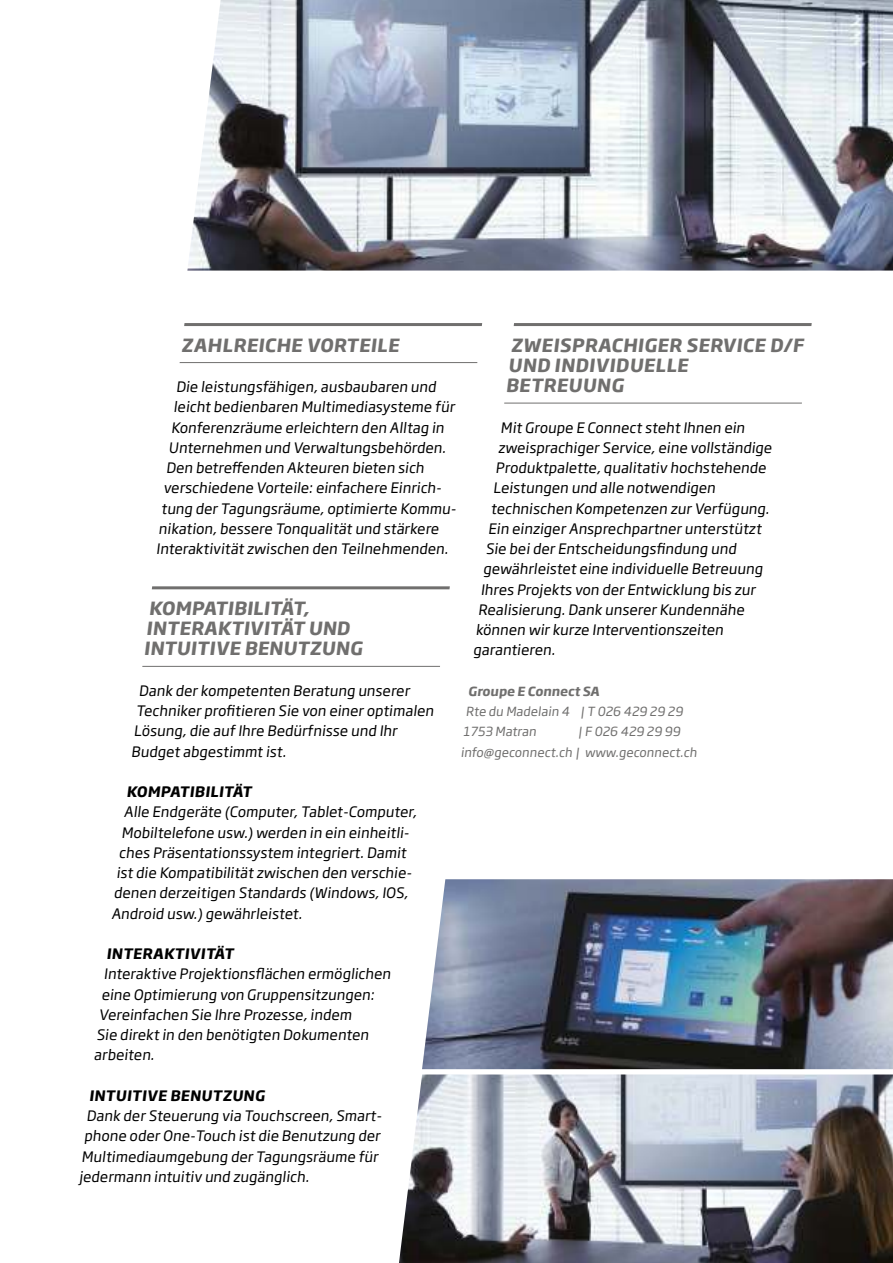
<style>
.page{position:relative;width:893px;height:1263px;background:#fff}
.page>*{position:absolute;margin:0;border:0;box-sizing:border-box;transform-origin:0 0}
.t1{font:700 18px/20.2px "Soho Gothic Pro";color:#706f6e}
.t2{font:14.25px "Soho Gothic Pro";color:#000}
.t3{font:700 14.25px "Soho Gothic Pro";color:#000}
.t4{font:12.45px/20.2px "Soho Gothic Pro";color:#706f6e}
.t5{font:700 12.45px "Soho Gothic Pro";color:#706f6e}
</style>
<div class="page">
<img style="left:422px;top:879px;width:471px;height:190px">
<img style="left:187px;top:0;width:706px;height:271px">
<img style="left:399px;top:1074px;width:494px;height:189px">
<hr style="left:184px;top:323px;width:298px;height:3px;background:#706f6e">
<hr style="left:180px;top:362px;width:297px;height:1px;background:#706f6e">
<hr style="left:152px;top:586px;width:298px;height:3px;background:#706f6e">
<hr style="left:142px;top:666px;width:298px;height:1px;background:#706f6e">
<hr style="left:514px;top:323px;width:297px;height:3px;background:#706f6e">
<hr style="left:504px;top:403px;width:298px;height:1px;background:#706f6e">
<p class="t1" style="left:181px;top:335px;width:222px">ZAHLREICHE VORTEILE</p>
<p class="t2" style="left:176px;top:381px;width:263px">Die leistungsfähigen, ausbaubaren und</p>
<p class="t2" style="left:174px;top:401px;width:284px">leicht bedienbaren Multimediasysteme für</p>
<p class="t2" style="left:171px;top:421px;width:276px">Konferenzräume erleichtern den Alltag in</p>
<p class="t2" style="left:169px;top:442px;width:280px">Unternehmen und Verwaltungsbehörden.</p>
<p class="t2" style="left:166px;top:462px;width:261px">Den betreffenden Akteuren bieten sich</p>
<p class="t2" style="left:164px;top:482px;width:281px">verschiedene Vorteile: einfachere Einrich-</p>
<p class="t2" style="left:161px;top:502px;width:298px">tung der Tagungsräume, optimierte Kommu-</p>
<p class="t2" style="left:159px;top:523px;width:284px">nikation, bessere Tonqualität und stärkere</p>
<p class="t2" style="left:156px;top:543px;width:295px">Interaktivität zwischen den Teilnehmenden.</p>
<p class="t1" style="left:506px;top:335px;width:302px">ZWEISPRACHIGER SERVICE D/F<br>UND INDIVIDUELLE<br>BETREUUNG</p>
<p class="t2" style="left:501px;top:421px;width:247px">Mit Groupe E Connect steht Ihnen ein</p>
<p class="t2" style="left:498px;top:442px;width:277px">zweisprachiger Service, eine vollständige</p>
<p class="t2" style="left:496px;top:462px;width:274px">Produktpalette, qualitativ hochstehende</p>
<p class="t2" style="left:493px;top:482px;width:225px">Leistungen und alle notwendigen</p>
<p class="t2" style="left:491px;top:502px;width:282px">technischen Kompetenzen zur Verfügung.</p>
<p class="t2" style="left:488px;top:523px;width:277px">Ein einziger Ansprechpartner unter stützt</p>
<p class="t2" style="left:486px;top:543px;width:254px">Sie bei der Entscheidungsfindung und</p>
<p class="t2" style="left:483px;top:563px;width:283px">gewährleistet eine individuelle Betreuung</p>
<p class="t2" style="left:481px;top:583px;width:278px">Ihres Projekts von der Entwicklung bis zur</p>
<p class="t2" style="left:478px;top:604px;width:269px">Realisierung. Dank unserer Kundennähe</p>
<p class="t2" style="left:476px;top:624px;width:251px">können wir kurze Interventionszeiten</p>
<p class="t2" style="left:473px;top:644px;width:85px">garantieren.</p>
<p class="t5" style="left:468px;top:684px;width:135px">Groupe E Connect SA</p>
<p class="t4" style="left:463px;top:702px;width:223px">Rte du Madelain 4 | T 026 429 29 29<br>1753 Matran</p>
<p class="t1" style="left:144px;top:598px;width:223px">KOMPATIBILITÄT,<br>INTERAKTIVITÄT UND<br>INTUITIVE BENUTZUNG</p>
<p class="t2" style="left:139px;top:685px;width:274px">Dank der kompetenten Beratung unserer</p>
<p class="t2" style="left:136px;top:705px;width:301px">Techniker profitieren Sie von einer optimalen</p>
<p class="t2" style="left:134px;top:725px;width:267px">Lösung, die auf Ihre Bedürfnisse und Ihr</p>
<p class="t2" style="left:131px;top:745px;width:158px">Budget abgestimmt ist.</p>
<p class="t3" style="left:126px;top:784px;width:129px">KOMPATIBILITÄT</p>
<p class="t2" style="left:124px;top:806px;width:296px">Alle Endgeräte (Computer, Tablet-Computer,</p>
<p class="t2" style="left:121px;top:826px;width:291px">Mobiltelefone usw.) werden in ein einheitli-</p>
<p class="t2" style="left:119px;top:847px;width:291px">ches Präsentationssystem integriert. Damit</p>
<p class="t2" style="left:116px;top:867px;width:299px">ist die Kompatibilität zwischen den verschie-</p>
<p class="t2" style="left:114px;top:887px;width:298px">denen derzeitigen Standards (Windows, IOS,</p>
<p class="t2" style="left:111px;top:907px;width:194px">Android usw.) gewährleistet.</p>
<p class="t3" style="left:107px;top:946px;width:131px">INTERAKTIVITÄT</p>
<p class="t2" style="left:104px;top:968px;width:290px">Interaktive Projektionsflächen ermöglichen</p>
<p class="t2" style="left:101px;top:988px;width:276px">eine Optimierung von Gruppensitzungen:</p>
<p class="t2" style="left:99px;top:1009px;width:256px">Vereinfachen Sie Ihre Prozesse, indem</p>
<p class="t2" style="left:96px;top:1029px;width:275px">Sie direkt in den benötigten Dokumenten</p>
<p class="t2" style="left:94px;top:1049px;width:64px">arbeiten.</p>
<p class="t3" style="left:89px;top:1088px;width:179px">INTUITIVE BENUTZUNG</p>
<p class="t2" style="left:87px;top:1110px;width:299px">Dank der Steuerung via Touchscreen, Smart-</p>
<p class="t2" style="left:84px;top:1130px;width:299px">phone oder One-Touch ist die Benutzung der</p>
<p class="t2" style="left:82px;top:1150px;width:300px">Multimediaumgebung der Tagungsräume für</p>
<p class="t2" style="left:79px;top:1171px;width:233px">jedermann intuitiv und zugänglich.</p>
<p class="t4" style="left:461px;top:723px;width:239px;text-indent:117px">| F 026 429 29 99 info@geconnect.ch | www.geconnect.ch</p>
</div>
